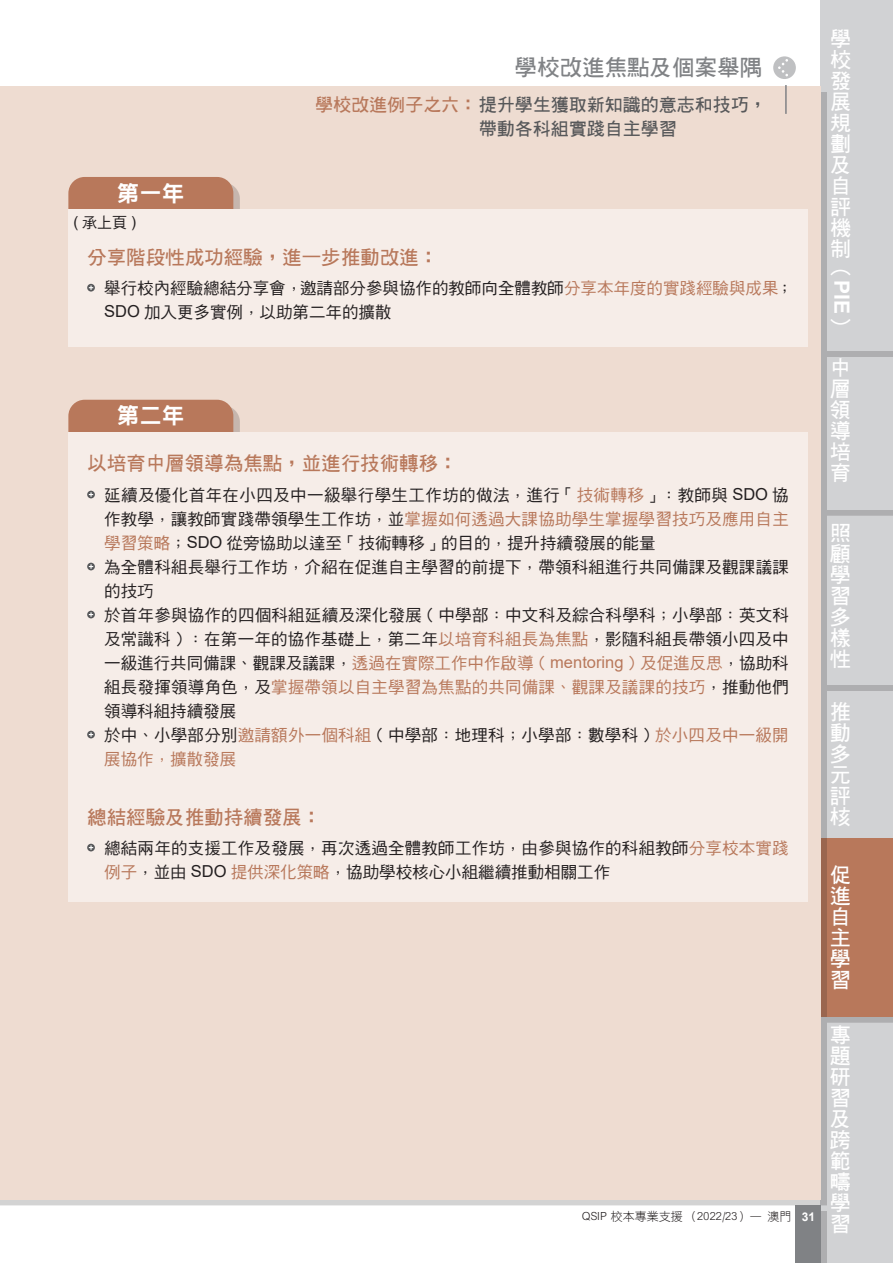
<style>
.page{position:relative;width:893px;height:1263px;background:#fff}
.page>*{position:absolute;margin:0;border:0;box-sizing:border-box;transform-origin:0 0}
.t1{font:22.5px "DF Hei Bd HK BF";color:#808285}
.表格內文{font:22.5px "DFN Hei XB HK BF";color:#fff}
.t2{font:21px/21px "DF Hei Bd HKP BF";color:#fff;text-align:justify}
.t3{font:700 21px "Arial";color:#fff}
.QSPS內文{font:19.5px "DF Hei Bd HKP BF";color:#b8785b}
.QSPS內文-2{font:18px "DF Hei Bd HKP BF";color:#57585a}
.QSPS內文-3{font:16.5px/24px "DF Hei Md HKSCS U";letter-spacing:.015em;color:#231f20}
.QSPS內文-4{font:15px "DF Hei Md HKSCS U";color:#231f20}
.t4{font:12px "Arial Lgt";color:#231f20}
.s1{font-family:"Arial"}
.s2{color:#b8785b}
.s3{font-family:"Arial";color:#b8785b}
.s4{font-family:"DF Hei Lt HKP BF"}
.s5{font-family:"Arial";font-weight:700;color:#fff}
</style>
<div class="page">
<div style="left:821px;top:671px;width:72px;height:179px;background:#d1d2d4"></div>
<div style="left:827px;top:512px;width:66px;height:179px;background:#aeaeb0"></div>
<div style="left:821px;top:506px;width:72px;height:179px;background:#d1d2d4"></div>
<div style="left:821px;top:1008px;width:72px;height:255px;background:#d1d2d4"></div>
<div style="left:827px;top:844px;width:66px;height:179px;background:#231f20;opacity:.2"></div>
<div style="left:821px;top:838px;width:72px;height:178px;background:#b8785b"></div>
<div style="left:827px;top:337px;width:66px;height:178px;background:#231f20;opacity:.2"></div>
<div style="left:821px;top:331px;width:72px;height:178px;background:#d1d2d4"></div>
<div style="left:821px;top:0;width:72px;height:351px;background:#d1d2d4"></div>
<div style="left:0;top:86px;width:821px;height:1113px;background:#eedcd1"></div>
<div style="left:802px;top:1211px;width:25px;height:52px;background:#aeaeb0"></div>
<div style="left:796px;top:1205px;width:25px;height:58px;background:#808285"></div>
<svg style="left:773px;top:56px;width:23px;height:23px"></svg>
<svg style="left:778px;top:59px;width:10px;height:17px"></svg>
<hr style="left:785px;top:85px;width:2px;height:29px;background:#808285">
<div style="left:74px;top:183px;width:165px;height:32px;background:#231f20;opacity:.2"></div>
<div style="left:68px;top:177px;width:165px;height:32px;background:#b8785b"></div>
<div style="left:68px;top:209px;width:740px;height:138px;background:#f6ede8"></div>
<svg style="left:87px;top:284px;width:8px;height:8px"></svg>
<svg style="left:89px;top:285px;width:4px;height:5px"></svg>
<div style="left:74px;top:406px;width:165px;height:32px;background:#231f20;opacity:.2"></div>
<div style="left:68px;top:400px;width:165px;height:32px;background:#b8785b"></div>
<div style="left:68px;top:432px;width:740px;height:469px;background:#f6ede8"></div>
<svg style="left:87px;top:491px;width:8px;height:7px"></svg>
<svg style="left:89px;top:492px;width:4px;height:5px"></svg>
<svg style="left:87px;top:563px;width:8px;height:7px"></svg>
<svg style="left:89px;top:564px;width:4px;height:5px"></svg>
<svg style="left:87px;top:611px;width:8px;height:7px"></svg>
<svg style="left:89px;top:612px;width:4px;height:5px"></svg>
<svg style="left:87px;top:731px;width:8px;height:7px"></svg>
<svg style="left:89px;top:732px;width:4px;height:5px"></svg>
<svg style="left:87px;top:844px;width:8px;height:7px"></svg>
<svg style="left:89px;top:845px;width:4px;height:5px"></svg>
<p class="表格內文" style="left:117px;top:182px;width:69px">第一年</p>
<p class="QSPS內文-4" style="left:74px;top:215px;width:64px"><span class="s1">(</span> 承上頁 <span class="s1">)</span></p>
<h1 class="t1" style="left:514px;top:56px;width:249px">學校改進焦點及個案舉隅</h1>
<p class="QSPS內文-2" style="left:315px;top:96px;width:453px"><span class="s2">學校改進例子之六：</span>提升學生獲取新知識的意志和技巧，</p>
<p class="QSPS內文-2" style="left:479px;top:120px;width:199px">帶動各科組實踐自主學習</p>
<p class="QSPS內文" style="left:87px;top:247px;width:352px">分享階段性成功經驗，進一步推動改進︰</p>
<p class="QSPS內文-3" style="left:104px;top:276px;width:690px">舉行校內經驗總結分享會，邀請部分參與協作的教師向全體教師<span class="s2">分享本年度的實踐經驗與成果</span>；<br><span class="s1">SDO</span> 加入更多實例，以助第二年的擴散</p>
<p class="表格內文" style="left:117px;top:404px;width:69px">第二年</p>
<p class="QSPS內文" style="left:87px;top:454px;width:372px">以培育中層領導為焦點，並進行技術轉移︰</p>
<p class="QSPS內文-3" style="left:104px;top:483px;width:686px;text-align:justify">延續及優化首年在小四及中一級舉行學生工作坊的做法，進行「<span class="s2">技術轉移</span>」：教師與 <span class="s1">SDO</span> 協作教學，讓教師實踐帶領學生工作坊，並<span class="s2">掌握如何透過大課協助學生掌握學習技巧及應用自主學習策略</span>；<span class="s1">SDO</span> 從旁協助以達至「技術轉移」的目的，提升持續發展的能量</p>
<p class="QSPS內文-3" style="left:104px;top:555px;width:686px">為全體科組長舉行工作坊，介紹在促進自主學習的前提下，帶領科組進行共同備課及觀課議課的技巧</p>
<p class="QSPS內文-3" style="left:104px;top:603px;width:686px;text-align:justify">於首年參與協作的四個科組延續及深化發展（中學部：中文科及綜合科學科；小學部：英文科及常識科）：在第一年的協作基礎上，第二年<span class="s2">以培育科組長為焦點</span>，影隨科組長帶領小四及中一級進行共同備課、觀課及議課，<span class="s2">透過在實際工作中作啟導（</span><span class="s3">mentoring</span><span class="s2">）及促進反思</span>，協助科組長發揮領導角色，及<span class="s2">掌握帶領以自主學習為焦點的共同備課、觀課及議課的技巧</span>，推動他們領導科組持續發展</p>
<p class="QSPS內文-3" style="left:104px;top:723px;width:686px">於中、小學部分別<span class="s2">邀請額外一個科組</span>（中學部：地理科；小學部：數學科）<span class="s2">於小四及中一級開展協作，擴散發展</span></p>
<p class="QSPS內文" style="left:87px;top:807px;width:235px">總結經驗及推動持續發展︰</p>
<p class="QSPS內文-3" style="left:104px;top:836px;width:686px">總結兩年的支援工作及發展，再次透過全體教師工作坊，由參與協作的科組教師<span class="s2">分享校本實踐例子</span>，並由 <span class="s1">SDO</span> <span class="s2">提供深化策略</span>，協助學校核心小組繼續推動相關工作</p>
<p class="t4" style="left:583px;top:1210px;width:234px">QSIP <span class="s4">校本專業支援（</span>2022/23<span class="s4">）— 澳門</span> <span class="s5">31</span></p>
<p class="t2" style="left:830px;top:29px;width:22px;text-align:left">學校發展規劃及自評機制︵</p>
<p class="t3" style="left:856px;top:280px;width:35px;rotate:90deg">PIE</p>
<p class="t2" style="left:830px;top:315px;width:22px">︶</p>
<p class="t2" style="left:830px;top:358px;width:22px">中層領導培育</p>
<p class="t2" style="left:830px;top:523px;width:22px">照顧學習多樣性</p>
<p class="t2" style="left:830px;top:701px;width:22px">推動多元評核</p>
<p class="t2" style="left:830px;top:865px;width:22px;text-align:left">促進自主學習</p>
<p class="t2" style="left:830px;top:1025px;width:22px">專題研習及跨範疇學習</p>
</div>
